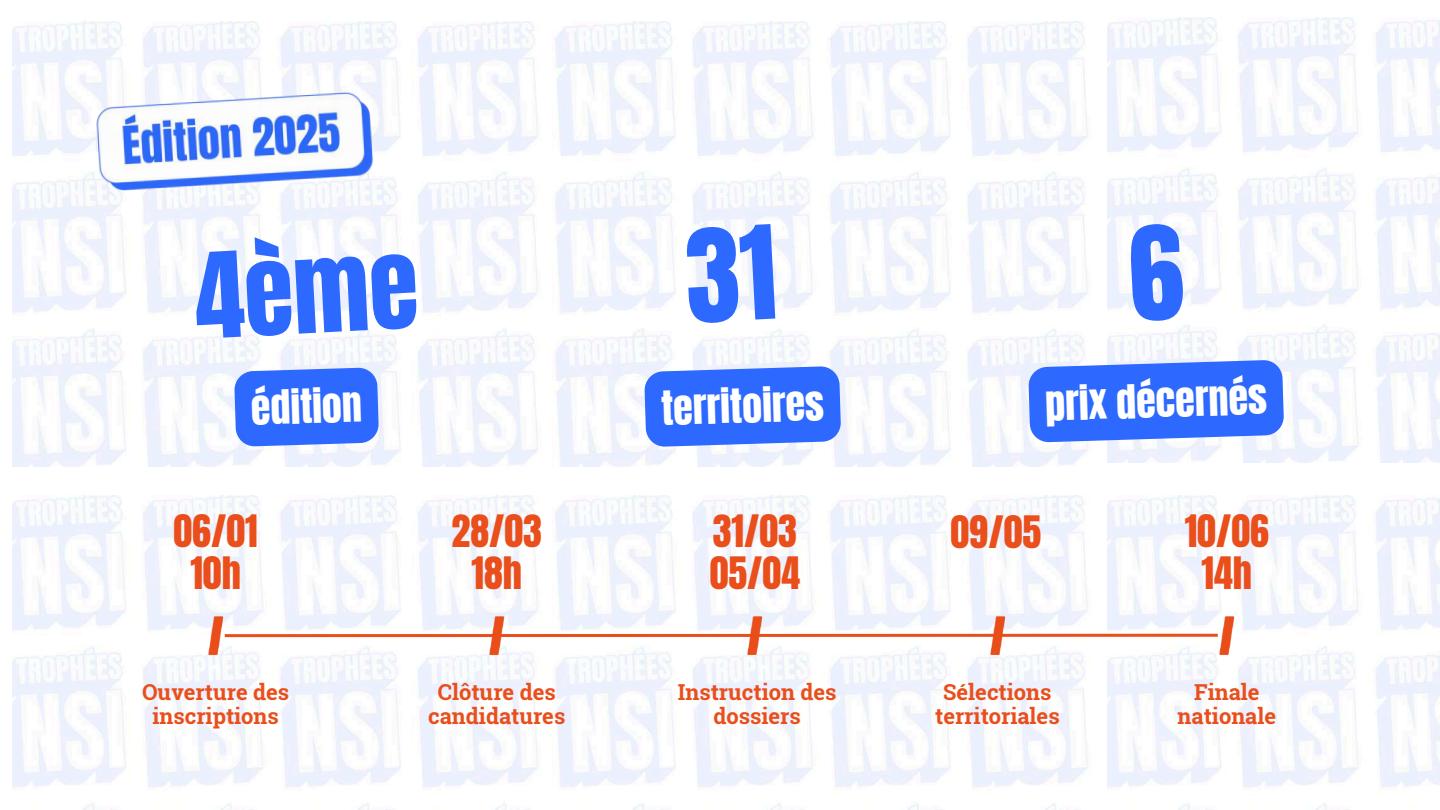
<style>
.page{position:relative;width:1440px;height:810px;background:#fff}
.page>*{position:absolute;margin:0;border:0;box-sizing:border-box;transform-origin:0 0}
.t1{font:100.4px "Anton";color:#2e69ff}
.t2{font:40px "Anton";color:#fff}
.t3{font:38px/42px "Anton";color:#e94e1b;text-align:center}
.t4{font:700 22px/24px "Roboto Slab";color:#e94e1b;text-align:center}
</style>
<div class="page">
<img style="left:13px;top:21px;width:1075px;height:446px">
<img style="left:13px;top:496px;width:1075px;height:314px">
<svg style="left:225px;top:632px;width:993px;height:7px"></svg>
<img style="left:488px;top:615px;width:18px;height:41px">
<img style="left:746px;top:615px;width:18px;height:41px">
<img style="left:988px;top:615px;width:18px;height:41px">
<img style="left:207px;top:615px;width:18px;height:41px">
<img style="left:1219px;top:615px;width:16px;height:41px">
<img style="left:93px;top:84px;width:290px;height:110px">
<svg style="left:644px;top:366px;width:197px;height:81px"></svg>
<svg style="left:1028px;top:360px;width:256px;height:83px"></svg>
<svg style="left:234px;top:367px;width:145px;height:80px"></svg>
<svg style="left:685px;top:223px;width:90px;height:101px"></svg>
<svg style="left:1129px;top:221px;width:55px;height:91px"></svg>
<h1 class="t1" style="left:191px;top:225px;width:225px;rotate:-3deg">4ème</h1>
<h2 class="t2" style="left:250px;top:380px;width:112px;rotate:-2deg">édition</h2>
<h3 class="t3" style="left:174px;top:511px;width:86px">06/01<br>10h</h3>
<h3 class="t3" style="left:452px;top:510px;width:92px">28/03<br>18h</h3>
<p class="t4" style="left:142px;top:680px;width:149px">Ouverture des inscriptions</p>
<p class="t4" style="left:428px;top:680px;width:139px">Clôture des candidatures</p>
<h2 class="t2" style="left:660px;top:380px;width:165px;rotate:-2deg">territoires</h2>
<h2 class="t2" style="left:1044px;top:376px;width:224px;rotate:-2deg">prix décernés</h2>
<h3 class="t3" style="left:710px;top:510px;width:92px;text-align:left">31/03<br>05/04</h3>
<p class="t4" style="left:678px;top:680px;width:160px">Instruction des dossiers</p>
<h3 class="t3" style="left:951px;top:512px;width:92px">09/05</h3>
<p class="t4" style="left:935px;top:680px;width:126px">Sélections territoriales</p>
<h3 class="t3" style="left:1185px;top:511px;width:86px">10/06<br>14h</h3>
<p class="t4" style="left:1178px;top:680px;width:100px">Finale nationale</p>
</div>
